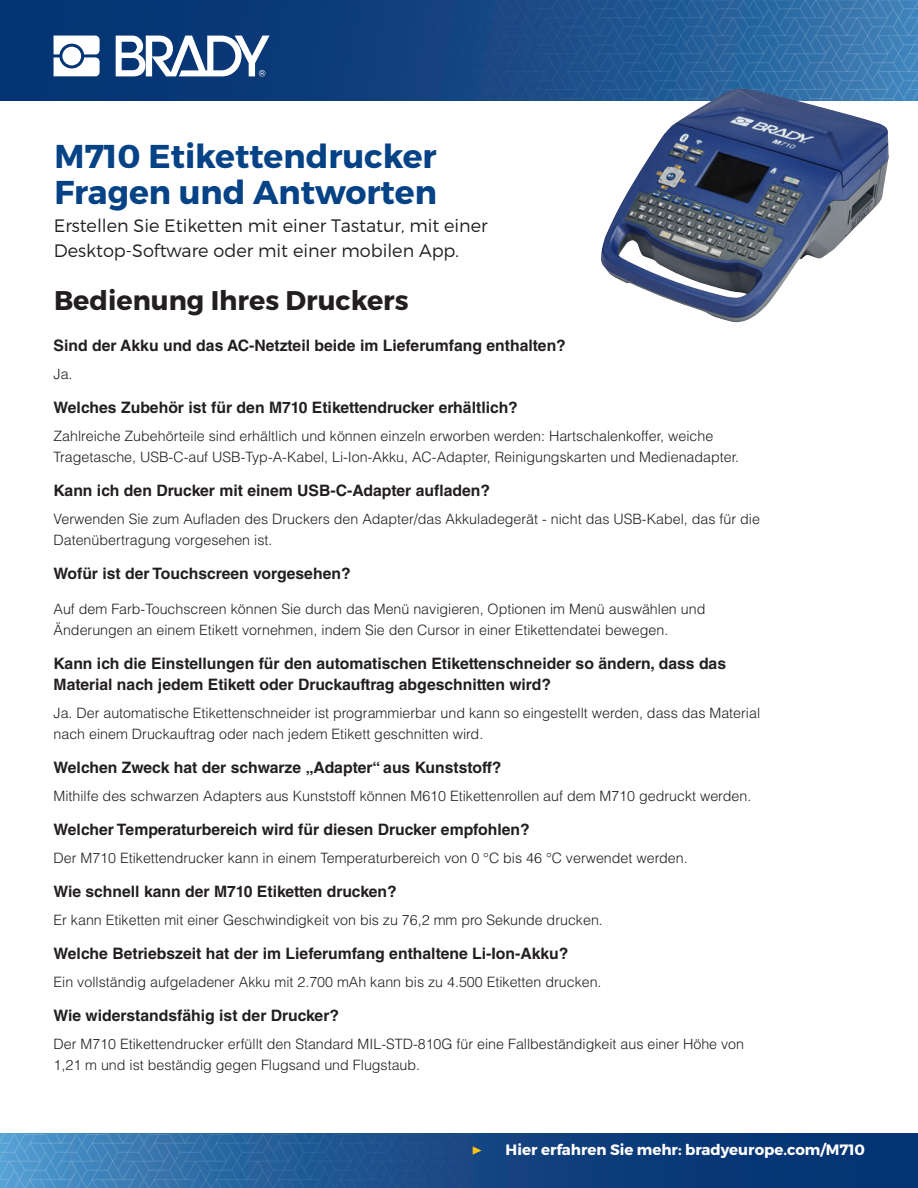
<style>
.page{position:relative;width:918px;height:1188px;background:#fff}
.page>*{position:absolute;margin:0;border:0;box-sizing:border-box;transform-origin:0 0}
.t1{font:700 33px "Montserrat";color:#054286}
.Section_Header{font:700 27px "Montserrat";color:#231f20}
.SubHeader{font:300 18px/25.2px "Montserrat";color:#231f20}
.FAQ_QUESTIONS{font:700 15.75px/21px "Helvetica LT Std";color:#231f20}
.Section_Header-2{font:700 15px "Montserrat";color:#fff}
.Body_Copy{font:300 14.25px/21px "Helvetica LT Std";color:#231f20}
.FAQ_QUESTIONS-2{font:300 14.25px/21px "Helvetica LT Std";color:#231f20}
</style>
<div class="page">
<img style="left:0;top:0;width:918px;height:101px">
<img style="left:0;top:1134px;width:918px;height:54px">
<svg style="left:54px;top:36px;width:46px;height:40px"></svg>
<div style="left:62px;top:47px;width:19px;height:18px;background:#fff;border-radius:50%"></div>
<svg style="left:116px;top:36px;width:154px;height:41px"></svg>
<img style="left:601px;top:88px;width:288px;height:235px">
<svg style="left:473px;top:1146px;width:9px;height:9px"></svg>
<p class="t1" style="left:54px;top:136px;width:384px">M710 Etikettendrucker</p>
<p class="t1" style="left:54px;top:172px;width:384px">Fragen und Antworten</p>
<p class="SubHeader" style="left:54px;top:213px;width:435px">Erstellen Sie Etiketten mit einer Tastatur, mit einer<br>Desktop-Software oder mit einer mobilen App.</p>
<p class="Section_Header" style="left:54px;top:283px;width:356px">Bedienung Ihres Druckers</p>
<p class="FAQ_QUESTIONS" style="left:54px;top:335px;width:514px">Sind der Akku und das AC-Netzteil beide im Lieferumfang enthalten?</p>
<p class="Body_Copy" style="left:54px;top:363px;width:21px">Ja.</p>
<p class="FAQ_QUESTIONS" style="left:54px;top:397px;width:466px">Welches Zubehör ist für den M710 Etikettendrucker erhältlich?</p>
<p class="Body_Copy" style="left:54px;top:425px;width:687px">Zahlreiche Zubehörteile sind erhältlich und können einzeln erworben werden: Hartschalenkoffer, weiche<br>Tragetasche, USB-C-auf USB-Typ-A-Kabel, Li-Ion-Akku, AC-Adapter, Reinigungskarten und Medienadapter.</p>
<p class="FAQ_QUESTIONS" style="left:54px;top:480px;width:438px">Kann ich den Drucker mit einem USB-C-Adapter aufladen?</p>
<p class="Body_Copy" style="left:54px;top:508px;width:708px">Verwenden Sie zum Aufladen des Druckers den Adapter/das Akkuladegerät - nicht das USB-Kabel, das für die<br>Datenübertragung vorgesehen ist.</p>
<p class="FAQ_QUESTIONS" style="left:54px;top:563px;width:299px">Wofür ist der Touchscreen vorgesehen?</p>
<p class="FAQ_QUESTIONS-2" style="left:54px;top:598px;width:653px">Auf dem Farb-Touchscreen können Sie durch das Menü navigieren, Optionen im Menü auswählen und<br>Änderungen an einem Etikett vornehmen, indem Sie den Cursor in einer Etikettendatei bewegen.</p>
<p class="FAQ_QUESTIONS" style="left:54px;top:653px;width:674px">Kann ich die Einstellungen für den automatischen Etikettenschneider so ändern, dass das<br>Material nach jedem Etikett oder Druckauftrag abgeschnitten wird?</p>
<p class="Body_Copy" style="left:54px;top:702px;width:708px">Ja. Der automatische Etikettenschneider ist programmierbar und kann so eingestellt werden, dass das Material nach einem Druckauftrag oder nach jedem Etikett geschnitten wird.</p>
<p class="FAQ_QUESTIONS" style="left:54px;top:757px;width:449px">Welchen Zweck hat der schwarze „Adapter“ aus Kunststoff?</p>
<p class="Body_Copy" style="left:54px;top:785px;width:699px">Mithilfe des schwarzen Adapters aus Kunststoff können M610 Etikettenrollen auf dem M710 gedruckt werden.</p>
<p class="FAQ_QUESTIONS" style="left:54px;top:819px;width:478px">Welcher Temperaturbereich wird für diesen Drucker empfohlen?</p>
<p class="Body_Copy" style="left:54px;top:847px;width:636px">Der M710 Etikettendrucker kann in einem Temperaturbereich von 0 °C bis 46 °C verwendet werden.</p>
<p class="FAQ_QUESTIONS" style="left:54px;top:881px;width:345px">Wie schnell kann der M710 Etiketten drucken?</p>
<p class="Body_Copy" style="left:54px;top:909px;width:551px">Er kann Etiketten mit einer Geschwindigkeit von bis zu 76,2 mm pro Sekunde drucken.</p>
<p class="FAQ_QUESTIONS" style="left:54px;top:943px;width:516px">Welche Betriebszeit hat der im Lieferumfang enthaltene Li-Ion-Akku?</p>
<p class="Body_Copy" style="left:54px;top:971px;width:550px">Ein vollständig aufgeladener Akku mit 2.700 mAh kann bis zu 4.500 Etiketten drucken.</p>
<p class="FAQ_QUESTIONS" style="left:54px;top:1005px;width:287px">Wie widerstandsfähig ist der Drucker?</p>
<p class="Body_Copy" style="left:54px;top:1033px;width:692px">Der M710 Etikettendrucker erfüllt den Standard MIL-STD-810G für eine Fallbeständigkeit aus einer Höhe von<br>1,21 m und ist beständig gegen Flugsand und Flugstaub.</p>
<p class="Section_Header-2" style="left:506px;top:1141px;width:361px">Hier erfahren Sie mehr: bradyeurope.com/M710</p>
</div>
